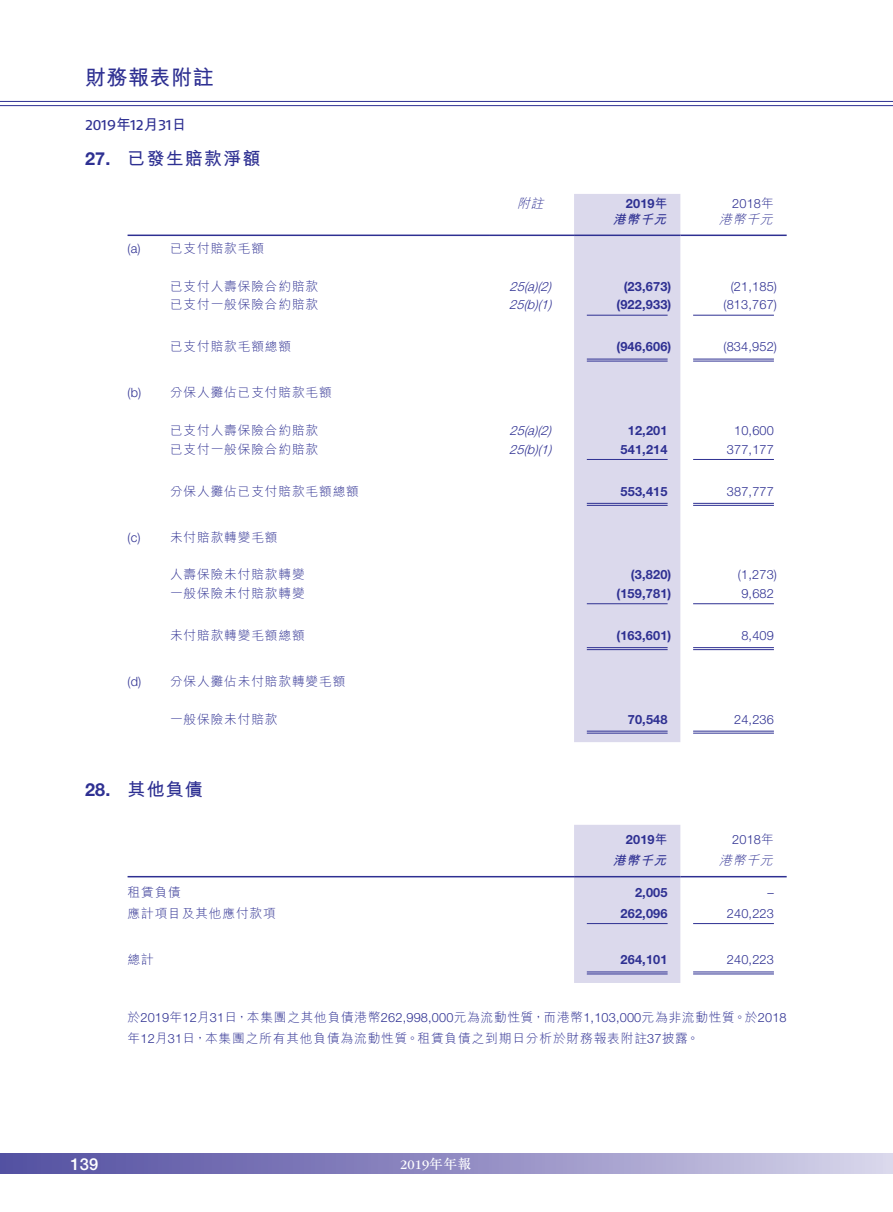
<style>
.page{position:relative;width:893px;height:1212px;background:#fff}
.page>*{position:absolute;margin:0;border:0;box-sizing:border-box;transform-origin:0 0}
.t1{font:700 21px "M Hei HK";letter-spacing:.025em;color:#2e3092}
.Heading_1{font:700 18px "M Hei HK";letter-spacing:.065em;color:#2e3092}
.Heading_1-2{font:700 18px "Helvetica Neue LT Std";color:#2e3092}
.t2{font:500 16.5px "Helvetica Neue LT Std";color:#fff}
.t3{font:15px "Fago Ex Lf";letter-spacing:-.025em;color:#2e3092}
.t4{font:13.5px "ITC Garamond Std";color:#fff}
.Body_Text{font:300 12.75px/21px "M Hei HK";letter-spacing:.065em;color:#2e3092}
.Body_Text-2{font:300 12.75px "Helvetica Neue LT Std";letter-spacing:.015em;color:#2e3092}
.Body_Text-3{font:700 12.75px "Helvetica Neue LT Std";letter-spacing:.015em;color:#2e3092}
.Body_Text-4{font:italic 300 12.75px "Helvetica Neue LT Std";color:#2e3092}
.Body_Text-5{font:italic 300 12.75px "M Hei HK";color:#2e3092}
.Body_Text-6{font:italic 700 12.75px "M Hei HK";color:#2e3092}
.s1{font-family:"M Hei HK";font-weight:700}
.s2{font-family:"M Hei HK"}
.s3{font-family:"Helvetica Neue LT Std"}
.s4{font-family:"M Sung HK";font-weight:500}
</style>
<div class="page">
<div style="left:0;top:1154px;width:893px;height:20px;background:linear-gradient(to right,#504a9f,#d5d1e8)"></div>
<hr style="left:0;top:101px;width:893px;height:1px;background:#2e3092">
<hr style="left:0;top:105px;width:893px;height:1px;background:#2e3092">
<div style="left:574px;top:194px;width:106px;height:548px;background:#dbd9ec"></div>
<hr style="left:128px;top:235px;width:361px;height:1px;background:#2e3092">
<hr style="left:489px;top:235px;width:85px;height:1px;background:#2e3092">
<hr style="left:574px;top:235px;width:106px;height:1px;background:#2e3092">
<hr style="left:680px;top:235px;width:107px;height:1px;background:#2e3092">
<hr style="left:587px;top:315px;width:81px;height:1px;background:#2e3092">
<hr style="left:693px;top:315px;width:81px;height:1px;background:#2e3092">
<hr style="left:587px;top:359px;width:81px;height:1px;background:#2e3092">
<hr style="left:587px;top:361px;width:81px;height:1px;background:#2e3092">
<hr style="left:693px;top:359px;width:81px;height:1px;background:#2e3092">
<hr style="left:693px;top:361px;width:81px;height:1px;background:#2e3092">
<hr style="left:587px;top:459px;width:81px;height:1px;background:#2e3092">
<hr style="left:693px;top:459px;width:81px;height:1px;background:#2e3092">
<hr style="left:587px;top:503px;width:81px;height:1px;background:#2e3092">
<hr style="left:587px;top:505px;width:81px;height:1px;background:#2e3092">
<hr style="left:693px;top:503px;width:81px;height:1px;background:#2e3092">
<hr style="left:693px;top:505px;width:81px;height:1px;background:#2e3092">
<hr style="left:587px;top:603px;width:81px;height:1px;background:#2e3092">
<hr style="left:693px;top:603px;width:81px;height:1px;background:#2e3092">
<hr style="left:587px;top:647px;width:81px;height:1px;background:#2e3092">
<hr style="left:587px;top:649px;width:81px;height:1px;background:#2e3092">
<hr style="left:693px;top:647px;width:81px;height:1px;background:#2e3092">
<hr style="left:693px;top:649px;width:81px;height:1px;background:#2e3092">
<hr style="left:587px;top:731px;width:81px;height:1px;background:#2e3092">
<hr style="left:587px;top:733px;width:81px;height:1px;background:#2e3092">
<hr style="left:693px;top:731px;width:81px;height:1px;background:#2e3092">
<hr style="left:693px;top:733px;width:81px;height:1px;background:#2e3092">
<div style="left:574px;top:825px;width:106px;height:158px;background:#dbd9ec"></div>
<hr style="left:128px;top:876px;width:446px;height:1px;background:#2e3092">
<hr style="left:574px;top:876px;width:106px;height:1px;background:#2e3092">
<hr style="left:680px;top:876px;width:107px;height:1px;background:#2e3092">
<hr style="left:587px;top:923px;width:81px;height:1px;background:#2e3092">
<hr style="left:693px;top:923px;width:81px;height:1px;background:#2e3092">
<hr style="left:587px;top:971px;width:81px;height:1px;background:#2e3092">
<hr style="left:587px;top:973px;width:81px;height:1px;background:#2e3092">
<hr style="left:693px;top:971px;width:81px;height:1px;background:#2e3092">
<hr style="left:693px;top:973px;width:81px;height:1px;background:#2e3092">
<h1 class="t1" style="left:85px;top:62px;width:130px">財務報表附註</h1>
<p class="t3" style="left:85px;top:116px;width:103px">2019<span class="s1">年</span>12<span class="s1">月</span>31<span class="s1">日</span></p>
<p class="Heading_1" style="left:128px;top:145px;width:134px">已發生賠款淨額</p>
<p class="Heading_1-2" style="left:85px;top:147px;width:27px">27.</p>
<p class="Body_Text-2" style="left:128px;top:241px;width:15px">a( )</p>
<p class="Body_Text-2" style="left:128px;top:385px;width:15px">b( )</p>
<p class="Body_Text-2" style="left:128px;top:529px;width:15px">c( )</p>
<p class="Body_Text-2" style="left:128px;top:674px;width:15px">d( )</p>
<p class="Body_Text" style="left:170px;top:238px;width:96px">已支付賠款毛額</p>
<p class="Body_Text" style="left:170px;top:275px;width:150px">已支付人壽保險合約賠款</p>
<p class="Body_Text" style="left:170px;top:294px;width:150px">已支付一般保險合約賠款</p>
<p class="Body_Text" style="left:170px;top:336px;width:123px">已支付賠款毛額總額</p>
<p class="Body_Text" style="left:170px;top:382px;width:163px">分保人攤佔已支付賠款毛額</p>
<p class="Body_Text" style="left:170px;top:420px;width:150px">已支付人壽保險合約賠款</p>
<p class="Body_Text" style="left:170px;top:438px;width:150px">已支付一般保險合約賠款</p>
<p class="Body_Text" style="left:170px;top:480px;width:190px">分保人攤佔已支付賠款毛額總額</p>
<p class="Body_Text" style="left:170px;top:526px;width:109px">未付賠款轉變毛額</p>
<p class="Body_Text" style="left:170px;top:564px;width:136px">人壽保險未付賠款轉變</p>
<p class="Body_Text" style="left:170px;top:583px;width:136px">一般保險未付賠款轉變</p>
<p class="Body_Text" style="left:170px;top:625px;width:136px">未付賠款轉變毛額總額</p>
<p class="Body_Text" style="left:170px;top:671px;width:177px">分保人攤佔未付賠款轉變毛額</p>
<p class="Body_Text" style="left:170px;top:708px;width:109px">一般保險未付賠款</p>
<p class="Heading_1-2" style="left:85px;top:778px;width:27px">28.</p>
<p class="Heading_1" style="left:128px;top:776px;width:77px">其他負債</p>
<p class="Body_Text" style="left:128px;top:881px;width:55px">租賃負債</p>
<p class="Body_Text" style="left:128px;top:902px;width:150px">應計項目及其他應付款項</p>
<p class="Body_Text" style="left:128px;top:949px;width:28px">總計</p>
<p class="Body_Text-5" style="left:517px;top:197px;width:31px">附註</p>
<p class="Body_Text-3" style="left:626px;top:196px;width:43px">2019<span class="s2">年</span></p>
<p class="Body_Text-2" style="left:732px;top:196px;width:43px">2018<span class="s2">年</span></p>
<p class="Body_Text-6" style="left:613px;top:210px;width:59px">港幣千元</p>
<p class="Body_Text-5" style="left:719px;top:213px;width:58px">港幣千元</p>
<p class="Body_Text-4" style="left:524px;top:278px;width:29px">(2)(a(</p>
<p class="Body_Text-4" style="left:510px;top:278px;width:20px">25</p>
<p class="Body_Text-3" style="left:624px;top:278px;width:49px">)23,673(</p>
<p class="Body_Text-2" style="left:731px;top:278px;width:48px">)21,185(</p>
<p class="Body_Text-4" style="left:524px;top:297px;width:30px">(1)(b(</p>
<p class="Body_Text-4" style="left:509px;top:297px;width:20px">25</p>
<p class="Body_Text-3" style="left:616px;top:297px;width:56px">)922,933(</p>
<p class="Body_Text-2" style="left:723px;top:297px;width:55px">)813,767(</p>
<p class="Body_Text-3" style="left:616px;top:339px;width:56px">)946,606(</p>
<p class="Body_Text-2" style="left:723px;top:339px;width:55px">)834,952(</p>
<p class="Body_Text-4" style="left:524px;top:423px;width:29px">(2)(a(</p>
<p class="Body_Text-4" style="left:510px;top:423px;width:20px">25</p>
<p class="Body_Text-3" style="left:628px;top:422px;width:41px">12,201</p>
<p class="Body_Text-2" style="left:734px;top:423px;width:41px">10,600</p>
<p class="Body_Text-4" style="left:524px;top:441px;width:30px">(1)(b(</p>
<p class="Body_Text-4" style="left:509px;top:441px;width:20px">25</p>
<p class="Body_Text-3" style="left:621px;top:441px;width:49px">541,214</p>
<p class="Body_Text-2" style="left:727px;top:441px;width:49px">377,177</p>
<p class="Body_Text-3" style="left:620px;top:483px;width:49px">553,415</p>
<p class="Body_Text-2" style="left:727px;top:483px;width:49px">387,777</p>
<p class="Body_Text-3" style="left:631px;top:567px;width:42px">)3,820(</p>
<p class="Body_Text-2" style="left:738px;top:567px;width:41px">)1,273(</p>
<p class="Body_Text-3" style="left:616px;top:585px;width:56px">)159,781(</p>
<p class="Body_Text-2" style="left:741px;top:586px;width:34px">9,682</p>
<p class="Body_Text-3" style="left:616px;top:627px;width:56px">)163,601(</p>
<p class="Body_Text-2" style="left:741px;top:628px;width:34px">8,409</p>
<p class="Body_Text-3" style="left:628px;top:711px;width:41px">70,548</p>
<p class="Body_Text-2" style="left:734px;top:711px;width:41px">24,236</p>
<p class="Body_Text-3" style="left:626px;top:832px;width:43px">2019<span class="s2">年</span></p>
<p class="Body_Text-2" style="left:732px;top:832px;width:43px">2018<span class="s2">年</span></p>
<p class="Body_Text-6" style="left:613px;top:851px;width:59px">港幣千元</p>
<p class="Body_Text-5" style="left:719px;top:854px;width:58px">港幣千元</p>
<p class="Body_Text-3" style="left:635px;top:884px;width:34px">2,005</p>
<p class="Body_Text-2" style="left:767px;top:884px;width:8px">–</p>
<p class="Body_Text-3" style="left:620px;top:905px;width:49px">262,096</p>
<p class="Body_Text-2" style="left:727px;top:905px;width:49px">240,223</p>
<p class="Body_Text-3" style="left:620px;top:952px;width:49px">264,101</p>
<p class="Body_Text-2" style="left:727px;top:952px;width:49px">240,223</p>
<p class="Body_Text" style="left:128px;top:1006px;width:661px">於<span class="s3">2019</span>年<span class="s3">12</span>月<span class="s3">31</span>日，本集團之其他負債港幣<span class="s3">262,998,000</span>元為流動性質，而港幣<span class="s3">1,103,000</span>元為非流動性質。於<span class="s3">2018</span>年<span class="s3">12</span>月<span class="s3">31</span>日，本集團之所有其他負債為流動性質。租賃負債之到期日分析於財務報表附註<span class="s3">37</span>披露。</p>
<p class="t2" style="left:71px;top:1154px;width:29px">139</p>
<p class="t4" style="left:400px;top:1157px;width:73px">2019<span class="s4">年年報</span></p>
</div>
